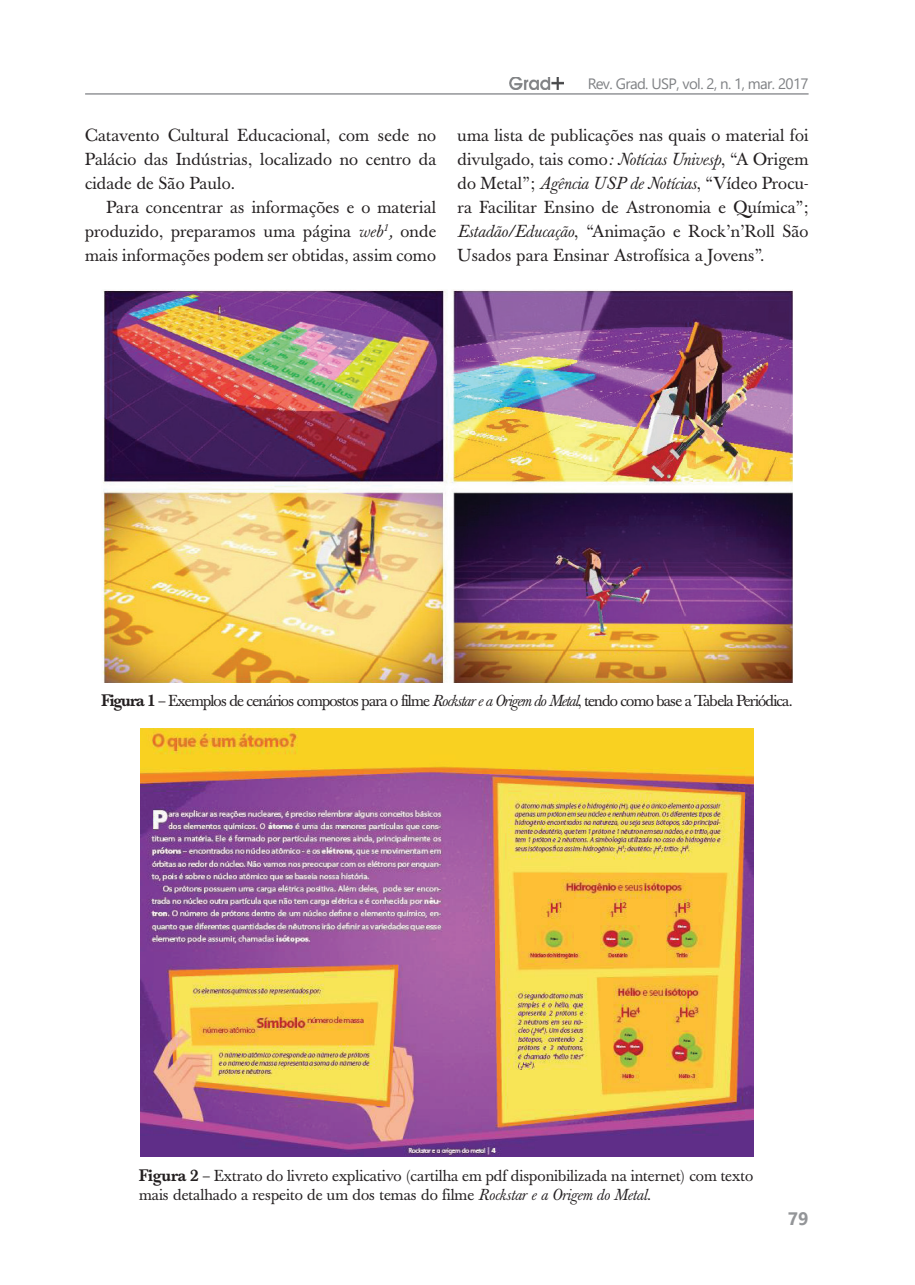
<style>
.page{position:relative;width:915px;height:1285px;background:#fff}
.page>*{position:absolute;margin:0;border:0;box-sizing:border-box;transform-origin:0 0}
.t1{font:700 18px "Segoe UI";color:#939598}
.t2{font:17.25px/24px "Baskerville";letter-spacing:.01em;color:#231f20;text-align:justify}
.t3{font:15.75px/18.9px "Baskerville";color:#231f20}
.t4{font:15.75px "Baskerville";letter-spacing:-.05em;color:#231f20}
.t5{font:15px "Segoe UI";letter-spacing:-.04em;color:#808285}
.s1{font-style:italic}
.s2{font-weight:500;font-size:16.5px}
</style>
<div class="page">
<hr style="left:85px;top:93px;width:723px;height:2px;background:#939598">
<img style="left:510px;top:78px;width:53px;height:12px">
<img style="left:103px;top:290px;width:689px;height:392px">
<img style="left:140px;top:728px;width:613px;height:428px">
<p class="t2" style="left:85px;top:123px;width:352px">Catavento Cultural Educacional, com sede no Palácio das Indústrias, localizado no centro da cidade de São Paulo.</p>
<p class="t2" style="left:85px;top:195px;width:352px;text-indent:21px">Para concentrar as informações e o material produzido, preparamos uma página <span class="s1">web</span><sup>1</sup><span class="s1">,</span> onde mais informações podem ser obtidas, assim como</p>
<p class="t5" style="left:587px;top:72px;width:222px">Rev. Grad. USP, vol. 2, n. 1, mar. 2017</p>
<p class="t2" style="left:457px;top:123px;width:352px">uma lista de publicações nas quais o material foi divulgado, tais como<span class="s1">: Notícias Univesp</span>, “A Origem do Metal”; <span class="s1">Agência USP de Notícias</span>, “Vídeo Procu&shy;ra Facilitar Ensino de Astronomia e Química”; <span class="s1">Estadão/Educação</span>, “Animação e Rock’n’Roll São Usados para Ensinar Astrofísica a Jovens”.</p>
<p class="t4" style="left:101px;top:691px;width:692px"><span class="s2">Figura 1</span> – Exemplos de cenários compostos para o filme <span class="s1">Rockstar e a Origem do Metal</span>, tendo como base a Tabela Periódica.</p>
<p class="t3" style="left:139px;top:1166px;width:615px"><span class="s2">Figura 2</span> – Extrato do livreto explicativo (cartilha em pdf disponibilizada na internet) com texto mais detalhado a respeito de um dos temas do filme <span class="s1">Rockstar e a Origem do Metal</span>.</p>
<p class="t1" style="left:787px;top:1204px;width:22px">79</p>
</div>
